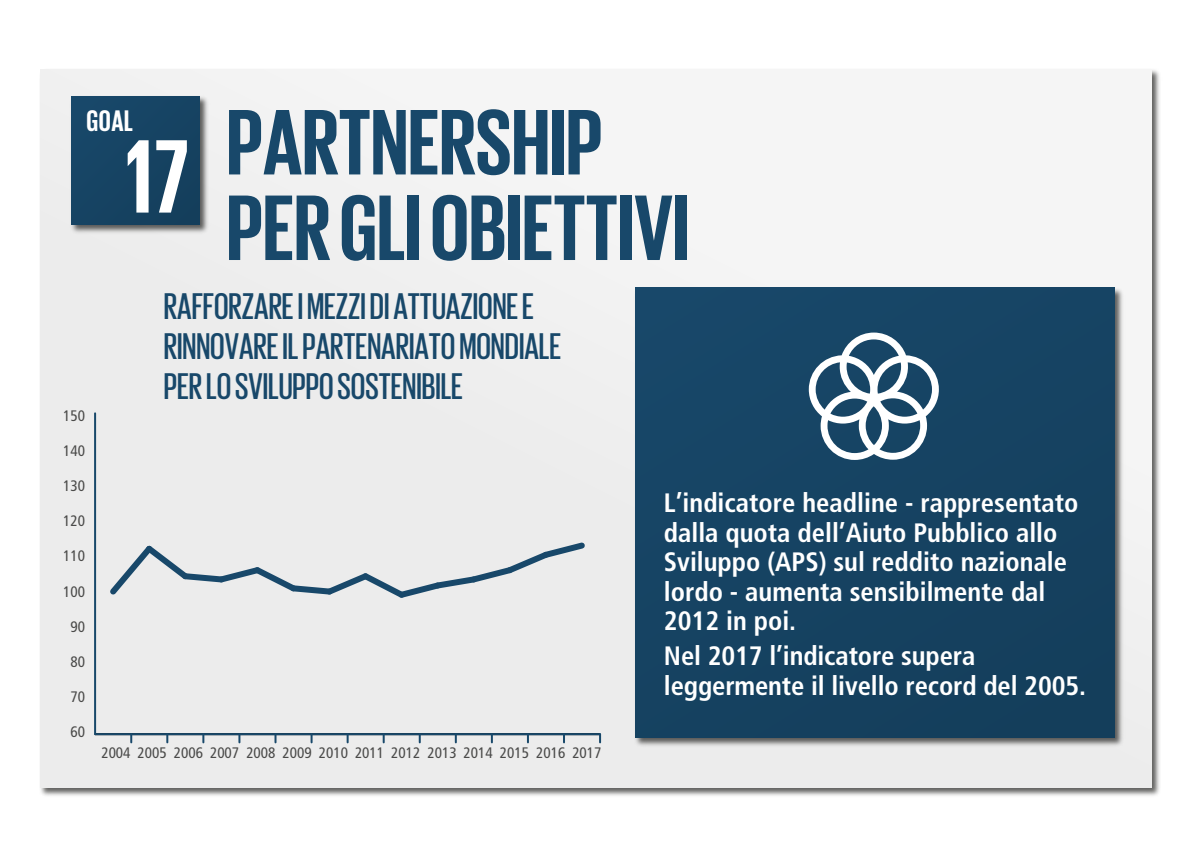
<style>
.page{position:relative;width:1191px;height:851px;background:#fff}
.page>*{position:absolute;margin:0;border:0;box-sizing:border-box;transform-origin:0 0}
.t1{font:700 106.6px "Giorgio Sans";color:#fff}
.t2{font:700 95px/85.6px "Giorgio Sans";color:#18486a}
.t3{font:500 38px/39.8px "Giorgio Sans";color:#18486a}
.t4{font:700 30.4px "Giorgio Sans";color:#fff}
.t5{font:700 condensed 26.6px/29.4px "Frutiger";color:#fff}
.t6{font:condensed 15.2px "Frutiger";color:#4a4a49}
</style>
<div class="page">
<img style="left:40px;top:70px;width:1120px;height:726px">
<div style="left:40px;top:69px;width:1111px;height:718px;background:#ededed"></div>
<img style="left:71px;top:97px;width:137px;height:136px">
<div style="left:71px;top:96px;width:129px;height:129px;background:#164363"></div>
<hr style="left:94px;top:413px;width:2px;height:321px;background:#18486a">
<hr style="left:95px;top:733px;width:505px;height:2px;background:#18486a">
<svg style="left:110px;top:542px;width:475px;height:56px"></svg>
<svg style="left:166px;top:735px;width:2px;height:7px"></svg>
<svg style="left:202px;top:735px;width:2px;height:7px"></svg>
<svg style="left:238px;top:735px;width:2px;height:7px"></svg>
<svg style="left:274px;top:735px;width:2px;height:7px"></svg>
<svg style="left:310px;top:735px;width:2px;height:7px"></svg>
<svg style="left:347px;top:735px;width:2px;height:7px"></svg>
<svg style="left:383px;top:735px;width:2px;height:7px"></svg>
<svg style="left:419px;top:735px;width:2px;height:7px"></svg>
<svg style="left:455px;top:735px;width:2px;height:7px"></svg>
<svg style="left:491px;top:735px;width:2px;height:7px"></svg>
<svg style="left:527px;top:735px;width:2px;height:7px"></svg>
<svg style="left:563px;top:735px;width:2px;height:7px"></svg>
<svg style="left:599px;top:734px;width:2px;height:8px"></svg>
<svg style="left:130px;top:735px;width:2px;height:7px"></svg>
<img style="left:635px;top:287px;width:488px;height:459px">
<div style="left:635px;top:288px;width:479px;height:449px;background:#164362"></div>
<svg style="left:809px;top:332px;width:130px;height:128px"></svg>
<p class="t4" style="left:86px;top:105px;width:48px">GOAL</p>
<h1 class="t1" style="left:125px;top:123px;width:65px">17</h1>
<h2 class="t2" style="left:227px;top:97px;width:464px">PARTNERSHIP<br>PER GLI OBIETTIVI</h2>
<p class="t6" style="left:63px;top:407px;width:23px">150</p>
<p class="t6" style="left:63px;top:442px;width:23px">140</p>
<p class="t6" style="left:63px;top:477px;width:23px">130</p>
<p class="t6" style="left:63px;top:512px;width:23px">120</p>
<p class="t6" style="left:63px;top:547px;width:23px">110</p>
<p class="t6" style="left:63px;top:582px;width:23px">100</p>
<p class="t6" style="left:71px;top:617px;width:16px">90</p>
<p class="t6" style="left:71px;top:652px;width:16px">80</p>
<p class="t6" style="left:71px;top:687px;width:16px">70</p>
<p class="t6" style="left:71px;top:722px;width:16px">60</p>
<h3 class="t3" style="left:164px;top:285px;width:399px">RAFFORZARE I MEZZI DI ATTUAZIONE E<br>RINNOVARE IL PARTENARIATO MONDIALE<br>PER LO SVILUPPO SOSTENIBILE</h3>
<p class="t6" style="left:101px;top:744px;width:501px">2004 2005 2006 2007 2008 2009 2010 2011 2012 2013 2014 2015 2016 2017</p>
<p class="t5" style="left:664px;top:488px;width:416px">L’indicatore headline - rappresentato dalla quota dell’Aiuto Pubblico allo<br>Sviluppo (APS) sul reddito nazionale lordo - aumenta sensibilmente dal<br>2012 in poi.</p>
<p class="t5" style="left:664px;top:641px;width:423px">Nel 2017 l’indicatore supera leggermente il livello record del 2005.</p>
</div>
